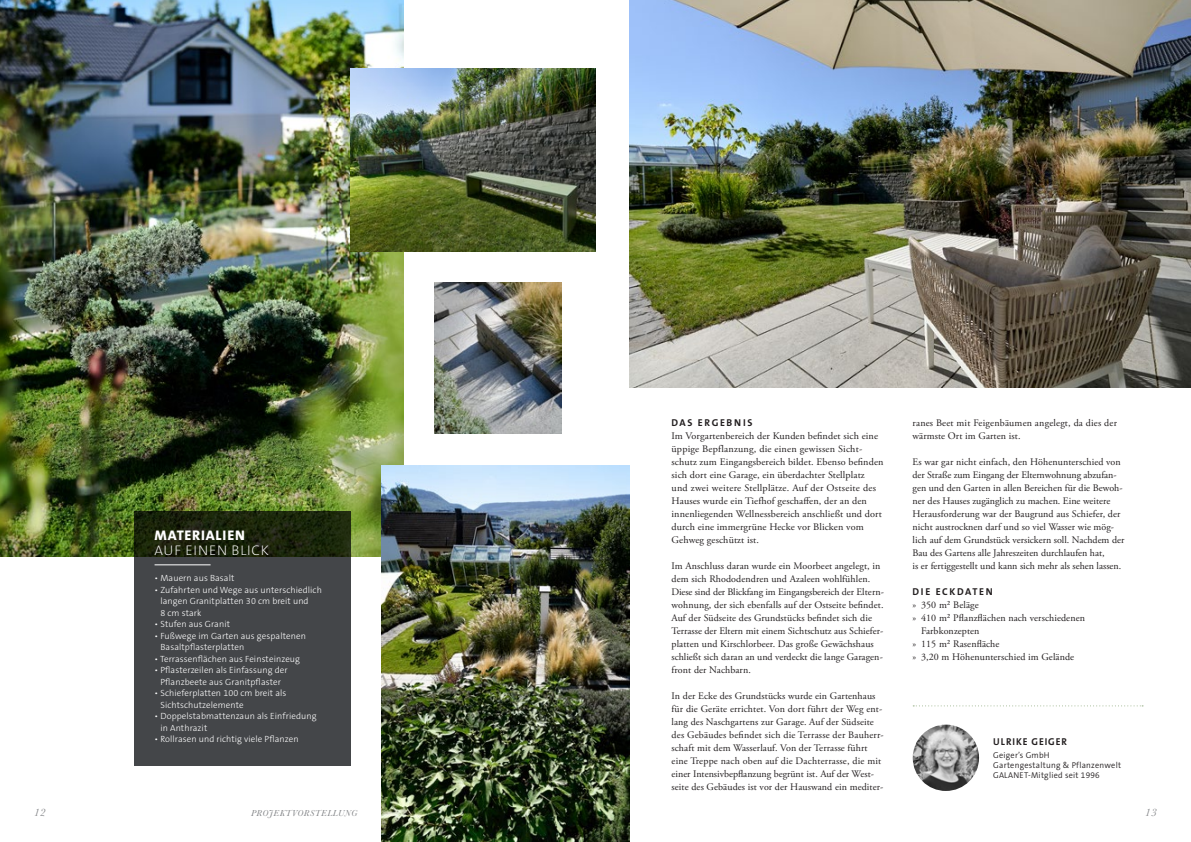
<style>
.page{position:relative;width:1191px;height:842px;background:#fff}
.page>*{position:absolute;margin:0;border:0;box-sizing:border-box;transform-origin:0 0}
.t1{font:200 14px "The Sans B W2";letter-spacing:.055em;color:#fff}
.t2{font:800 14px "The Sans B W8";letter-spacing:.055em;color:#fff}
.t3{font:italic 11px "Baskerville";color:#808285}
._03b_Fliesstext_Initiale{font:10px/13px "Adobe Garamond Pro";letter-spacing:.01em;color:#231f20}
._03a_Fliesstext{font:700 10px "The Sans B W7";letter-spacing:.16em;color:#231f20}
._03a_Fliesstext-2{font:700 10px "The Sans B W7";letter-spacing:.095em;color:#231f20}
.t4{font:300 9px/11.5px "The Sans B W3";letter-spacing:.01em;color:#fff}
.t5{font:italic 9px "Baskerville";letter-spacing:.06em;color:#808285}
.t6{font:300 8.5px "The Sans B W4";letter-spacing:.03em;color:#231f20}
</style>
<div class="page">
<img style="left:629px;top:0;width:562px;height:387px">
<img style="left:0;top:0;width:403px;height:556px">
<img style="left:382px;top:465px;width:247px;height:377px">
<img style="left:351px;top:69px;width:244px;height:183px">
<img style="left:435px;top:283px;width:126px;height:151px">
<svg style="left:134px;top:511px;width:217px;height:254px;background:#3c3f3d"></svg>
<hr style="left:155px;top:564px;width:56px;height:1px;background:#fff">
<svg style="left:913px;top:705px;width:230px;height:1px"></svg>
<img style="left:912px;top:725px;width:67px;height:66px;border-radius:33px">
<p class="_03b_Fliesstext_Initiale" style="left:912px;top:417px;width:206px">ranes Beet mit Feigenbäumen angelegt, da dies der wärmste Ort im Garten ist.</p>
<p class="_03b_Fliesstext_Initiale" style="left:912px;top:456px;width:213px">Es war gar nicht einfach, den Höhenunterschied von der Straße zum Eingang der Elternwohnung abzufan&shy;gen und den Garten in allen Bereichen für die Bewoh&shy;ner des Hauses zugänglich zu machen. Eine weitere Herausforderung war der Baugrund aus Schiefer, der nicht austrocknen darf und so viel Wasser wie mög&shy;lich auf dem Grundstück versickern soll. Nachdem der Bau des Gartens alle Jahreszeiten durchlaufen hat,<br>is er fertiggestellt und kann sich mehr als sehen lassen.</p>
<p class="_03a_Fliesstext" style="left:912px;top:585px;width:82px">DIE ECKDATEN</p>
<p class="_03b_Fliesstext_Initiale" style="left:912px;top:599px;width:67px">» 350 m² Beläge</p>
<p class="_03b_Fliesstext_Initiale" style="left:921px;top:612px;width:165px;text-indent:-8px">» 410 m² Pflanzflächen nach verschiedenen<br>Farbkonzepten</p>
<p class="_03b_Fliesstext_Initiale" style="left:912px;top:638px;width:88px">» 115 m² Rasenfläche</p>
<p class="_03b_Fliesstext_Initiale" style="left:912px;top:651px;width:163px">» 3,20 m Höhenunterschied im Gelände</p>
<p class="_03a_Fliesstext" style="left:671px;top:416px;width:82px">DAS ERGEBNIS</p>
<p class="_03b_Fliesstext_Initiale" style="left:671px;top:430px;width:213px">Im Vorgartenbereich der Kunden befindet sich eine üppige Bepflanzung, die einen gewissen Sicht&shy;schutz zum Eingangsbereich bildet. Ebenso befinden sich dort eine Garage, ein überdachter Stellplatz und zwei weitere Stellplätze. Auf der Ostseite des Hauses wurde ein Tiefhof geschaffen, der an den innenliegenden Wellnessbereich anschließt und dort durch eine immergrüne Hecke vor Blicken vom Gehweg geschützt ist.</p>
<p class="_03b_Fliesstext_Initiale" style="left:671px;top:560px;width:214px">Im Anschluss daran wurde ein Moorbeet angelegt, in dem sich Rhododendren und Azaleen wohlfühlen.<br>Diese sind der Blickfang im Eingangsbereich der Eltern&shy;wohnung, der sich ebenfalls auf der Ostseite befindet.<br>Auf der Südseite des Grundstücks befindet sich die Terrasse der Eltern mit einem Sichtschutz aus Schiefer&shy;platten und Kirschlorbeer. Das große Gewächshaus schließt sich daran an und verdeckt die lange Garagen&shy;front der Nachbarn.</p>
<p class="_03b_Fliesstext_Initiale" style="left:671px;top:690px;width:214px">In der Ecke des Grundstücks wurde ein Gartenhaus für die Geräte errichtet. Von dort führt der Weg ent&shy;lang des Naschgartens zur Garage. Auf der Südseite des Gebäudes befindet sich die Terrasse der Bauherr&shy;schaft mit dem Wasserlauf. Von der Terrasse führt eine Treppe nach oben auf die Dachterrasse, die mit einer Intensivbepflanzung begrünt ist. Auf der West&shy;seite des Gebäudes ist vor der Hauswand ein mediter-</p>
<p class="t2" style="left:155px;top:526px;width:92px">MATERIALIEN</p>
<p class="t1" style="left:155px;top:541px;width:116px">AUF EINEN BLICK</p>
<p class="t4" style="left:155px;top:573px;width:81px">• Mauern aus Basalt</p>
<p class="t4" style="left:160px;top:584px;width:163px;text-indent:-6px">• Zufahrten und Wege aus unterschiedlich langen Granitplatten 30 cm breit und<br>8 cm stark</p>
<p class="t4" style="left:155px;top:619px;width:77px">• Stufen aus Granit</p>
<p class="t4" style="left:160px;top:630px;width:147px;text-indent:-6px">• Fußwege im Garten aus gespaltenen<br>Basaltpflasterplatten</p>
<p class="t4" style="left:155px;top:653px;width:147px">• Terrassenflächen aus Feinsteinzeug</p>
<p class="t4" style="left:155px;top:665px;width:135px;text-align:center">• Pflasterzeilen als Einfassung der<br>Pflanzbeete aus Granitpflaster</p>
<p class="t4" style="left:160px;top:688px;width:127px;text-indent:-6px">• Schieferplatten 100 cm breit als<br>Sichtschutzelemente</p>
<p class="t4" style="left:160px;top:711px;width:158px;text-indent:-6px">• Doppelstabmattenzaun als Einfriedung in Anthrazit</p>
<p class="t4" style="left:155px;top:734px;width:145px">• Rollrasen und richtig viele Pflanzen</p>
<p class="_03a_Fliesstext-2" style="left:993px;top:735px;width:75px">ULRIKE GEIGER</p>
<p class="t6" style="left:993px;top:749px;width:58px">Geiger’s GmbH</p>
<p class="t6" style="left:993px;top:759px;width:129px">Gartengestaltung &amp; Pflanzenwelt</p>
<p class="t6" style="left:993px;top:769px;width:108px">GALANET-Mitglied seit 1996</p>
<p class="t3" style="left:34px;top:805px;width:13px">12</p>
<p class="t5" style="left:251px;top:807px;width:107px">PROJEKTVORSTELLUNG</p>
<p class="t3" style="left:1145px;top:805px;width:13px">13</p>
</div>
